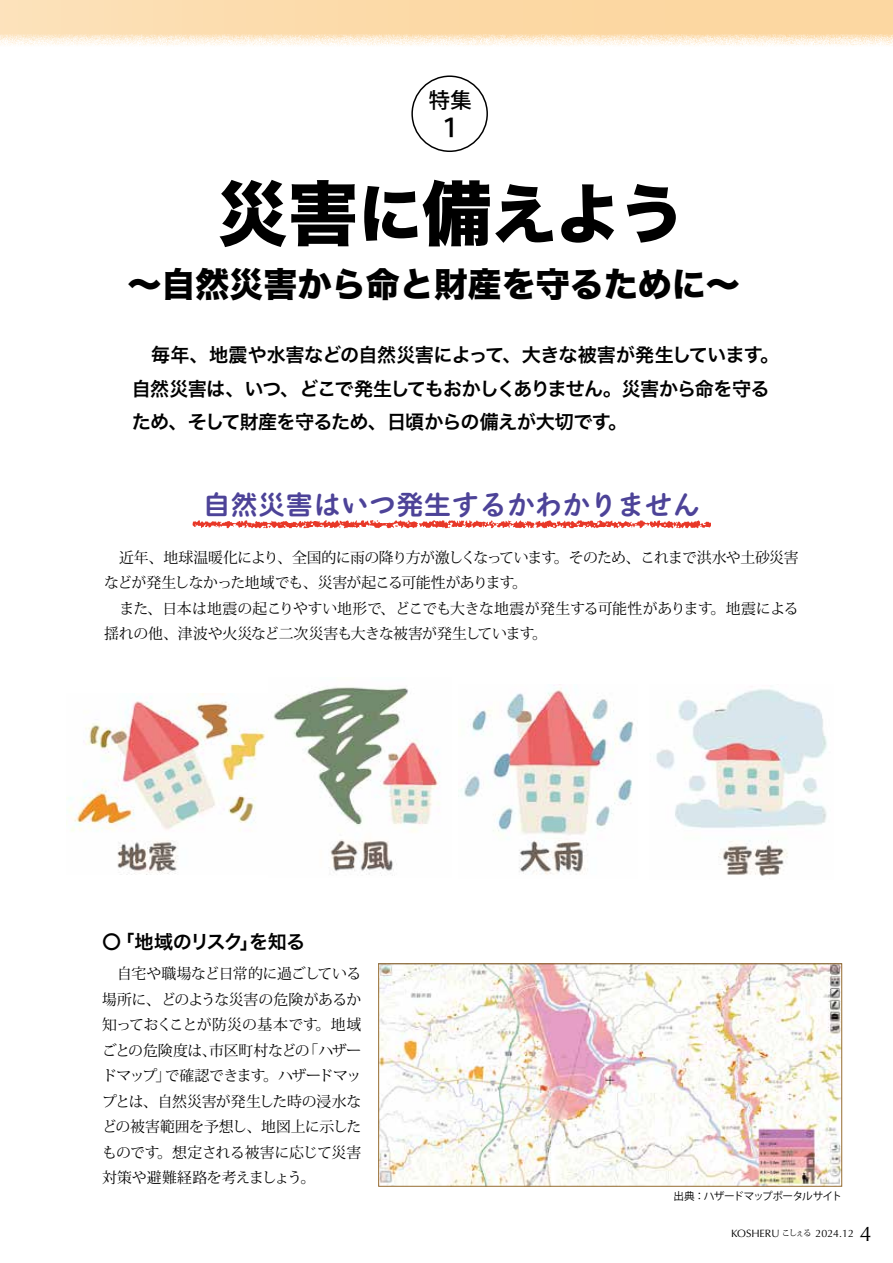
<style>
.page{position:relative;width:893px;height:1263px;background:#fff}
.page>*{position:absolute;margin:0;border:0;box-sizing:border-box;transform-origin:0 0}
.t1{font:63.75px "Hira Kaku Std W8";color:#000}
.t2{font:34.05px "Hira Kaku Std W8";color:#000}
.t3{font:27.6px "Bokutoh Rera 5";color:#4d4398}
.t4{font:500 25.5px "Koz Go Pro";color:#000}
.t5{font:500 21.3px "Koz Go Pro";color:#000}
.t6{font:19.2px/33.5px "Hira Kaku Pro W6";letter-spacing:-.04em;color:#000}
.t7{font:14.85px/25.5px "Koz Min Pro";letter-spacing:-.03em;color:#000}
.t8{font:10.65px "Optima";color:#000}
.t9{font:10.65px "Koz Go Pro";letter-spacing:-.065em;color:#000}
.s1{font-size:70.2px}
.s2{font-family:"Koz Min Pro";font-size:8.55px}
.s3{font-size:21.3px}
</style>
<div class="page">
<svg style="left:0;top:0;width:893px;height:46px;background:#fcdfb6"></svg>
<div style="left:411px;top:75px;width:77px;height:77px;border:1px solid #000;border-radius:50%"></div>
<img style="left:380px;top:965px;width:460px;height:219px">
<div style="left:378px;top:963px;width:464px;height:223px;border:1px solid #966d32"></div>
<img style="left:192px;top:520px;width:519px;height:9px">
<img style="left:66px;top:694px;width:201px;height:181px">
<img style="left:273px;top:687px;width:167px;height:189px">
<img style="left:460px;top:685px;width:174px;height:190px">
<img style="left:656px;top:689px;width:171px;height:187px">
<h3 class="t5" style="left:429px;top:87px;width:44px">特集</h3>
<h3 class="t4" style="left:438px;top:111px;width:27px">１</h3>
<h1 class="t1" style="left:218px;top:178px;width:467px"><span class="s1">災害</span>に<span class="s1">備</span>えよう</h1>
<h2 class="t2" style="left:128px;top:266px;width:648px">～自然災害から命と財産を守るために～　</h2>
<p class="t6" style="left:132px;top:338px;width:649px">　毎年、地震や水害などの自然災害によって、大きな被害が発生しています。自然災害は、いつ、どこで発生してもおかしくありません。災害から命を守るため、そして財産を守るため、日頃からの備えが大切です。</p>
<h3 class="t3" style="left:203px;top:491px;width:499px">自然災害はいつ発生するかわかりません</h3>
<p class="t7" style="left:104px;top:544px;width:696px">　近年、地球温暖化により、全国的に雨の降り方が激しくなっています。そのため、これまで洪水や土砂災害などが発生しなかった地域でも、災害が起こる可能性があります。<br>　また、日本は地震の起こりやすい地形で、どこでも大きな地震が発生する可能性があります。地震による揺れの他、津波や火災など二次災害も大きな被害が発生しています。</p>
<p class="t6" style="left:102px;top:924px;width:205px">〇「地域のリスク」を知る</p>
<p class="t7" style="left:102px;top:960px;width:261px;text-align:justify">　自宅や職場など日常的に過ごしている場所に、どのような災害の危険があるか知っておくことが防災の基本です。地域ごとの危険度は、市区町村などの「ハザードマップ」で確認できます。ハザードマップとは、自然災害が発生した時の浸水などの被害範囲を予想し、地図上に示したものです。想定される被害に応じて災害対策や避難経路を考えましょう。</p>
<p class="t9" style="left:674px;top:1189px;width:170px">出典：ハザードマップポータルサイト</p>
<p class="t8" style="left:731px;top:1227px;width:142px">KOSHERU <span class="s2">こしぇる</span> 2024.12 <span class="s3">4</span></p>
</div>
